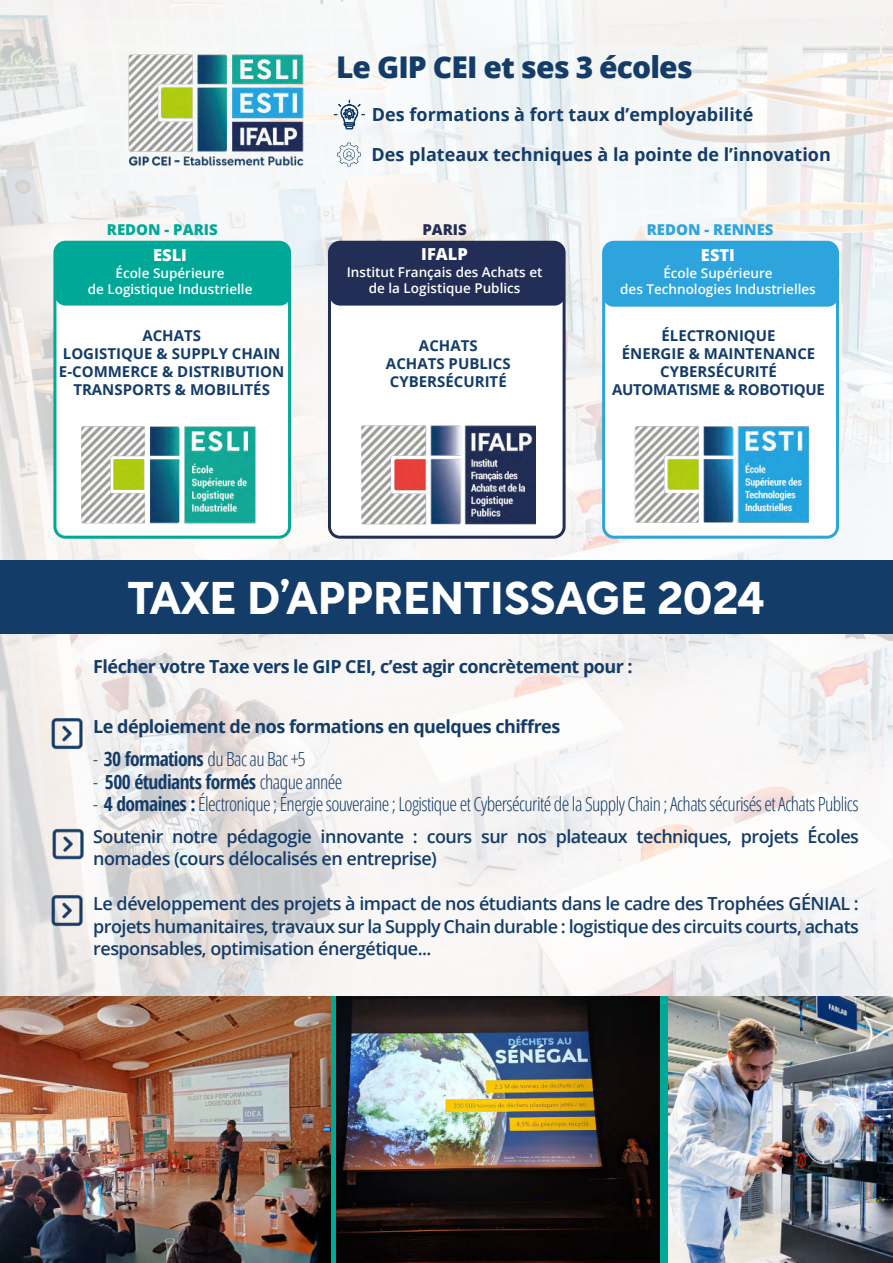
<style>
.page{position:relative;width:893px;height:1263px;background:#fff}
.page>*{position:absolute;margin:0;border:0;box-sizing:border-box;transform-origin:0 0}
.t1{font:45px "Rotunda Variable";color:#fff}
.t2{font:800 30px "Open Sans";letter-spacing:-.03em;color:#143c68}
.t3{font:300 19.5px "Open Sans Condensed";letter-spacing:-.03em;color:#143c68}
.t4{font:700 19.5px "Open Sans Condensed";letter-spacing:-.03em;color:#143c68}
.t5{font:600 18px/22.5px "Open Sans";letter-spacing:-.03em;color:#143c68}
.t6{font:700 18px "Open Sans";letter-spacing:-.03em;color:#143c68}
.t7{font:700 18px "Open Sans";color:#143c68}
.t8{font:800 16.5px "Open Sans";color:#fff}
.t9{font:700 15px/18px "Open Sans";color:#143c69;text-align:center}
.t10{font:800 15px "Open Sans";color:#2ea4dd}
.t11{font:800 15px "Open Sans";color:#00a997}
.t12{font:800 15px "Open Sans";color:#222c55}
.t13{font:600 13.5px/16.2px "Open Sans";color:#fff;text-align:center}
.s1{font-weight:700}
.s2{font-weight:300}
</style>
<div class="page">
<img style="left:0;top:0;width:893px;height:995px">
<div style="left:0;top:560px;width:893px;height:74px;background:#143c69"></div>
<img style="left:337px;top:997px;width:323px;height:266px">
<img style="left:119px;top:50px;width:193px;height:126px">
<svg style="left:337px;top:143px;width:24px;height:23px"></svg>
<svg style="left:333px;top:100px;width:32px;height:30px"></svg>
<div style="left:604px;top:242px;width:233px;height:295px;background:#fff;border-radius:11px"></div>
<div style="left:602px;top:241px;width:237px;height:298px;border:3px solid #2ea4dd;border-radius:11px"></div>
<div style="left:55px;top:242px;width:235px;height:295px;background:#fff;border-radius:11px"></div>
<div style="left:53px;top:241px;width:238px;height:298px;border:3px solid #02a896;border-radius:11px"></div>
<div style="left:55px;top:241px;width:235px;height:65px;background:#00a997;border-radius:11px"></div>
<div style="left:329px;top:242px;width:235px;height:295px;background:#fff;border-radius:11px"></div>
<div style="left:328px;top:241px;width:238px;height:298px;border:3px solid #232e56;border-radius:11px"></div>
<img style="left:81px;top:426px;width:175px;height:98px">
<img style="left:361px;top:425px;width:175px;height:100px">
<img style="left:634px;top:426px;width:175px;height:97px">
<img style="left:45px;top:715px;width:42px;height:37px">
<img style="left:45px;top:826px;width:43px;height:37px">
<img style="left:45px;top:892px;width:42px;height:38px">
<img style="left:0;top:997px;width:331px;height:266px">
<img style="left:668px;top:997px;width:225px;height:266px">
<div style="left:329px;top:241px;width:236px;height:65px;background:#232e56;border-radius:11px"></div>
<div style="left:603px;top:243px;width:235px;height:64px;background:#2ea4dd;border-radius:11px"></div>
<h2 class="t2" style="left:336px;top:50px;width:358px">Le GIP CEI et ses 3 écoles</h2>
<p class="t7" style="left:372px;top:107px;width:383px">Des formations à fort taux d’employabilité</p>
<p class="t7" style="left:372px;top:147px;width:461px">Des plateaux techniques à la pointe de l’innovation</p>
<p class="t12" style="left:422px;top:221px;width:46px">PARIS</p>
<p class="t10" style="left:647px;top:221px;width:128px">REDON - RENNES</p>
<p class="t11" style="left:107px;top:221px;width:112px">REDON - PARIS</p>
<p class="t8" style="left:153px;top:246px;width:35px">ESLI</p>
<p class="t13" style="left:88px;top:266px;width:166px">École Supérieure<br>de Logistique Industrielle</p>
<p class="t9" style="left:59px;top:328px;width:227px">ACHATS<br>LOGISTIQUE &amp; SUPPLY CHAIN<br>E-COMMERCE &amp; DISTRIBUTION<br>TRANSPORTS &amp; MOBILITÉS</p>
<p class="t9" style="left:386px;top:338px;width:126px">ACHATS<br>ACHATS PUBLICS<br>CYBERSÉCURITÉ</p>
<p class="t8" style="left:421px;top:245px;width:48px">IFALP</p>
<p class="t13" style="left:347px;top:265px;width:197px">Institut Français des Achats et de la Logistique Publics</p>
<p class="t8" style="left:701px;top:246px;width:36px">ESTI</p>
<p class="t13" style="left:620px;top:266px;width:197px">École Supérieure<br>des Technologies Industrielles</p>
<p class="t9" style="left:612px;top:328px;width:214px">ÉLECTRONIQUE<br>ÉNERGIE &amp; MAINTENANCE<br>CYBERSÉCURITÉ<br>AUTOMATISME &amp; ROBOTIQUE</p>
<h1 class="t1" style="left:128px;top:572px;width:638px">TAXE D’APPRENTISSAGE 2024</h1>
<p class="t6" style="left:93px;top:659px;width:541px">Flécher votre Taxe vers le GIP CEI, c’est agir concrètement pour :</p>
<p class="t6" style="left:93px;top:714px;width:469px">Le déploiement de nos formations en quelques chiffres</p>
<p class="t3" style="left:93px;top:751px;width:214px">- <span class="s1">30 formations</span> du Bac au Bac +5</p>
<p class="t4" style="left:93px;top:774px;width:251px"><span class="s2">-</span> 500 étudiants formés <span class="s2">chaque année</span></p>
<p class="t3" style="left:93px;top:796px;width:767px">- <span class="s1">4 domaines :</span> Électronique ; Énergie souveraine ; Logistique et Cybersécurité de la Supply Chain ; Achats sécurisés et Achats Publics</p>
<p class="t5" style="left:93px;top:827px;width:767px">Soutenir notre pédagogie innovante : cours sur nos plateaux techniques, projets Écoles nomades (cours délocalisés en entreprise)</p>
<p class="t5" style="left:93px;top:894px;width:767px;text-align:justify">Le développement des projets à impact de nos étudiants dans le cadre des Trophées GÉNIAL : projets humanitaires, travaux sur la Supply Chain durable : logistique des circuits courts, achats responsables, optimisation énergétique...</p>
</div>
